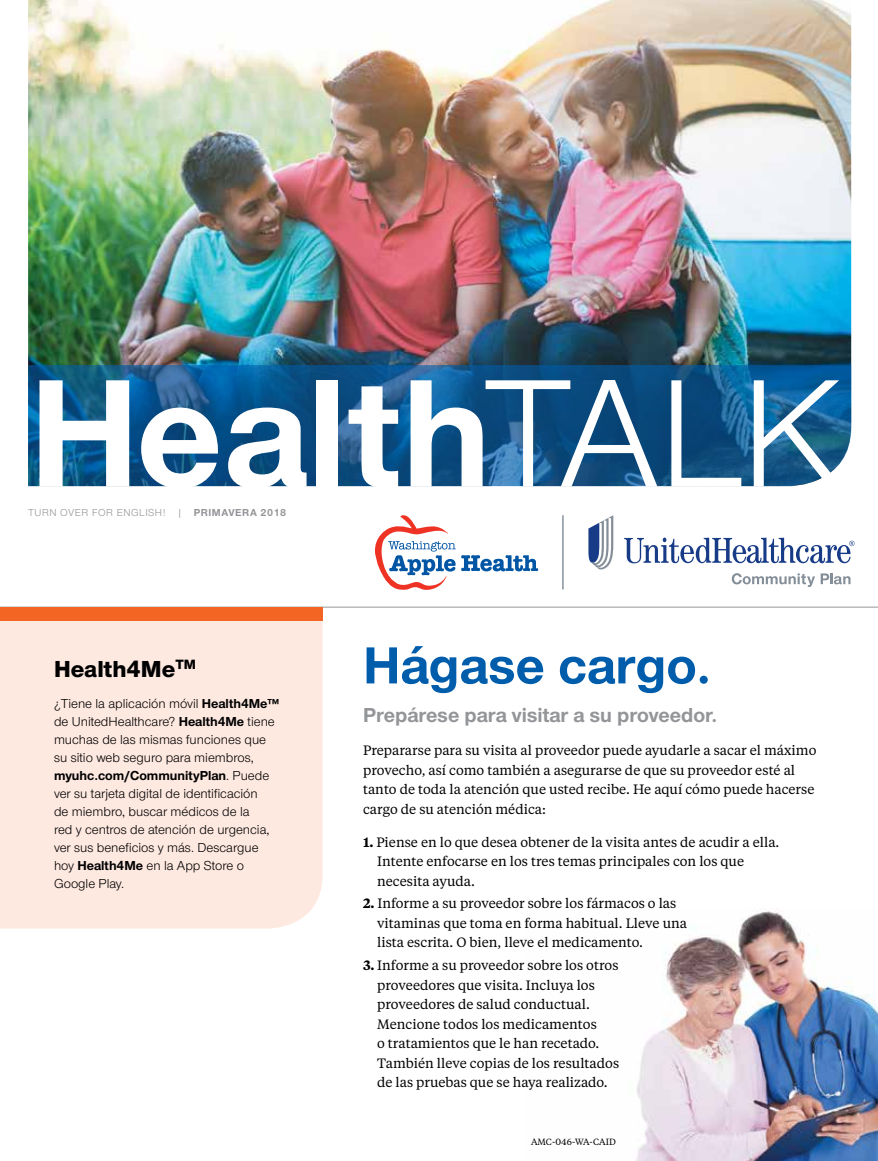
<style>
.page{position:relative;width:878px;height:1161px;background:#fff}
.page>*{position:absolute;margin:0;border:0;box-sizing:border-box;transform-origin:0 0}
.t1{font:700 159.3px "UHC Sans";color:#fff}
.t2{font:700 54px "UHC Sans";color:#005dac}
.t3{font:800 24px "UHC Sans";color:#000}
.t4{font:700 21px "UHC Sans";color:#939598}
.t5{font:13.5px/19.5px "UHC Serif Text";color:#000}
.t6{font:13.5px/18px "UHC Sans";color:#000}
.t7{font:10.5px "UHC Sans";letter-spacing:.05em;color:#939598}
.t8{font:700 10.5px "UHC Sans";letter-spacing:.05em;color:#939598}
.t9{font:9px "UHC Serif Text";color:#000}
.s1{font-weight:400}
.s2{font-weight:700}
.s3{font-weight:600}
</style>
<div class="page">
<img style="left:636px;top:909px;width:242px;height:252px">
<hr style="left:0;top:607px;width:878px;height:1px;background:#939598">
<div style="left:0;top:621px;width:322px;height:308px;background:#fee9e1"></div>
<div style="left:0;top:608px;width:322px;height:13px;background:#f26522"></div>
<svg style="left:624px;top:538px;width:230px;height:25px"></svg>
<svg style="left:588px;top:515px;width:25px;height:55px"></svg>
<svg style="left:731px;top:573px;width:119px;height:14px"></svg>
<img style="left:28px;top:0;width:823px;height:365px">
<svg style="left:28px;top:365px;width:823px;height:121px;background:#105589"></svg>
<svg style="left:461px;top:555px;width:77px;height:16px"></svg>
<svg style="left:375px;top:515px;width:80px;height:75px"></svg>
<hr style="left:562px;top:515px;width:1px;height:74px;background:#838e98">
<h1 class="t1" style="left:29px;top:326px;width:813px">Health<span class="s1">TALK</span></h1>
<p class="t8" style="left:177px;top:505px;width:111px"><span class="s1">|</span> PRIMAVERA 2018</p>
<p class="t7" style="left:28px;top:505px;width:139px">TURN OVER FOR ENGLISH!</p>
<h3 class="t3" style="left:54px;top:652px;width:143px">Health4Me<sup>TM</sup></h3>
<p class="t6" style="left:54px;top:694px;width:227px">¿Tiene la aplicación móvil <span class="s2">Health4Me™ </span>de UnitedHealthcare? <span class="s2">Health4Me</span> tiene muchas de las mismas funciones que su sitio web seguro para miembros, <span class="s2">myuhc.com/CommunityPlan</span>. Puede ver su tarjeta digital de identificación<br>de miembro, buscar médicos de la<br>red y centros de atención de urgencia, ver sus beneficios y más. Descargue hoy <span class="s2">Health4Me</span> en la App Store o Google Play.</p>
<h2 class="t2" style="left:363px;top:629px;width:349px">Hágase cargo.</h2>
<h3 class="t4" style="left:363px;top:701px;width:356px">Prepárese para visitar a su proveedor.</h3>
<p class="t5" style="left:363px;top:740px;width:455px">Prepararse para su visita al proveedor puede ayudarle a sacar el máximo provecho, así como también a asegurarse de que su proveedor esté al tanto de toda la atención que usted recibe. He aquí cómo puede hacerse cargo de su atención médica:</p>
<p class="t5" style="left:377px;top:831px;width:404px;text-indent:-14px"><span class="s3">1.</span> Piense en lo que desea obtener de la visita antes de acudir a ella.<br>Intente enfocarse en los tres temas principales con los que necesita ayuda.</p>
<p class="t5" style="left:377px;top:893px;width:311px;text-indent:-14px"><span class="s3">2.</span> Informe a su proveedor sobre los fármacos o las vitaminas que toma en forma habitual. Lleve una lista escrita. O bien, lleve el medicamento.</p>
<p class="t5" style="left:377px;top:955px;width:243px;text-indent:-14px"><span class="s3">3.</span> Informe a su proveedor sobre los otros proveedores que visita. Incluya los proveedores de salud conductual.<br>Mencione todos los medicamentos<br>o tratamientos que le han recetado.<br>También lleve copias de los resultados de las pruebas que se haya realizado.</p>
<p class="t9" style="left:531px;top:1135px;width:86px">AMC-046-WA-CAID</p>
</div>
